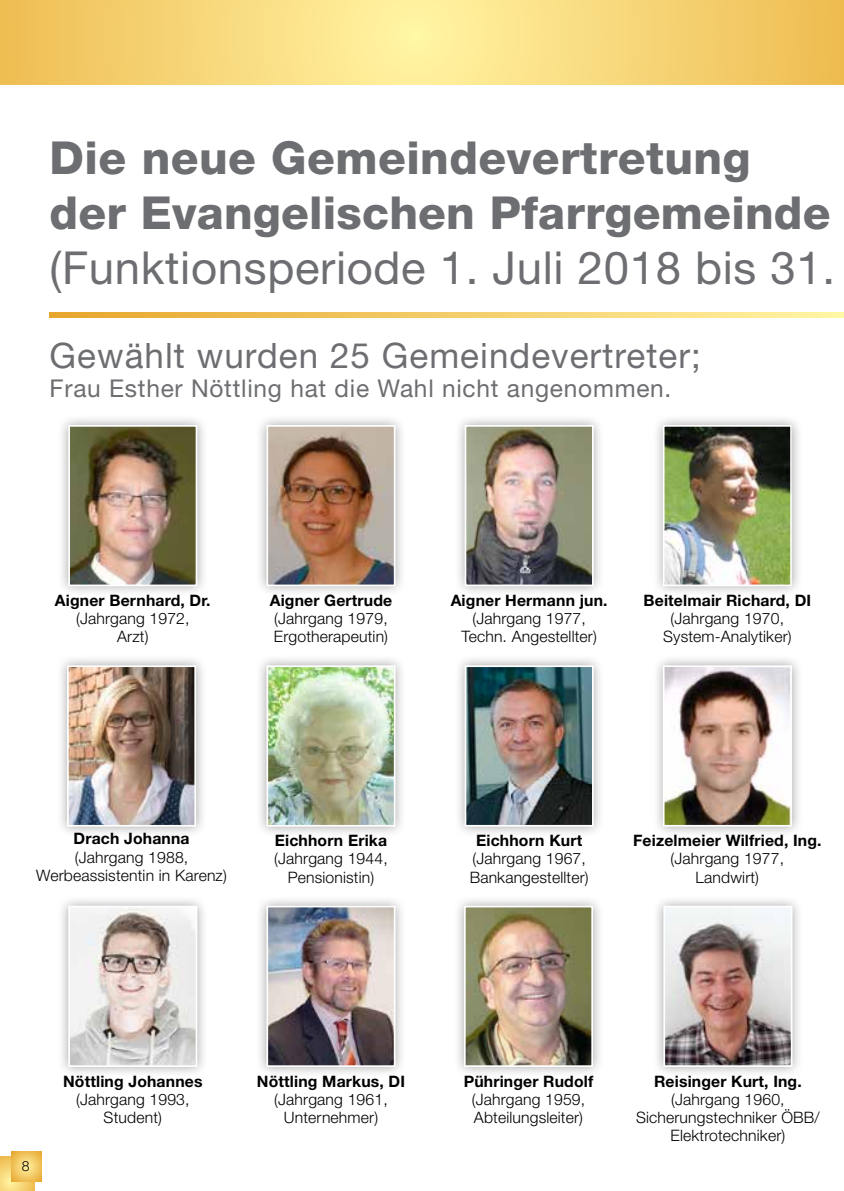
<style>
.page{position:relative;width:844px;height:1191px;background:#fff}
.page>*{position:absolute;margin:0;border:0;box-sizing:border-box;transform-origin:0 0}
.t1{font:800 45.5px/54.6px "Helvetica Neue";letter-spacing:.005em;color:#6d6e71}
.t2{font:45.5px "Helvetica Neue";letter-spacing:.015em;color:#6d6e71}
.t3{font:35px "Helvetica Neue";letter-spacing:.03em;color:#6d6e71}
.t4{font:24.5px "Helvetica Neue";letter-spacing:.03em;color:#6d6e71}
.t5{font:300 15.75px/18.2px "Helvetica Neue";letter-spacing:.01em;color:#000;text-align:center}
.t6{font:700 15.75px "Helvetica Neue";letter-spacing:.01em;color:#000}
.t7{font:300 14px "Helvetica Neue";color:#000}
</style>
<div class="page">
<svg style="left:0;top:1156px;width:35px;height:35px"></svg>
<svg style="left:11px;top:1151px;width:30px;height:30px"></svg>
<svg style="left:0;top:0;width:843px;height:84px;background:#f7d77a"></svg>
<svg style="left:50px;top:313px;width:793px;height:4px;background:#f3cc69"></svg>
<div style="left:57px;top:413px;width:152px;height:184px;background:#000;opacity:.35"></div>
<img style="left:71px;top:428px;width:123px;height:155px">
<div style="left:68px;top:425px;width:129px;height:161px;border:2px solid #fff"></div>
<div style="left:56px;top:654px;width:151px;height:184px;background:#000;opacity:.35"></div>
<img style="left:70px;top:668px;width:123px;height:155px">
<div style="left:67px;top:665px;width:129px;height:161px;border:2px solid #fff"></div>
<div style="left:453px;top:413px;width:152px;height:184px;background:#000;opacity:.35"></div>
<img style="left:467px;top:428px;width:123px;height:155px">
<div style="left:464px;top:425px;width:129px;height:161px;border:2px solid #fff"></div>
<div style="left:651px;top:413px;width:152px;height:184px;background:#000;opacity:.35"></div>
<img style="left:665px;top:428px;width:123px;height:155px">
<div style="left:662px;top:425px;width:129px;height:161px;border:2px solid #fff"></div>
<div style="left:453px;top:654px;width:152px;height:184px;background:#000;opacity:.35"></div>
<img style="left:467px;top:668px;width:123px;height:155px">
<div style="left:464px;top:665px;width:129px;height:161px;border:2px solid #fff"></div>
<div style="left:651px;top:654px;width:152px;height:184px;background:#000;opacity:.35"></div>
<img style="left:665px;top:668px;width:123px;height:155px">
<div style="left:662px;top:665px;width:129px;height:161px;border:2px solid #fff"></div>
<div style="left:255px;top:413px;width:152px;height:184px;background:#000;opacity:.35"></div>
<img style="left:269px;top:428px;width:123px;height:155px">
<div style="left:266px;top:425px;width:129px;height:161px;border:2px solid #fff"></div>
<div style="left:255px;top:654px;width:152px;height:184px;background:#000;opacity:.35"></div>
<img style="left:269px;top:668px;width:123px;height:155px">
<div style="left:266px;top:665px;width:129px;height:161px;border:2px solid #fff"></div>
<div style="left:57px;top:894px;width:152px;height:184px;background:#000;opacity:.35"></div>
<img style="left:71px;top:908px;width:123px;height:156px">
<div style="left:68px;top:905px;width:129px;height:162px;border:2px solid #fff"></div>
<div style="left:452px;top:894px;width:152px;height:184px;background:#000;opacity:.35"></div>
<img style="left:467px;top:908px;width:123px;height:156px">
<div style="left:464px;top:905px;width:129px;height:162px;border:2px solid #fff"></div>
<div style="left:651px;top:894px;width:152px;height:184px;background:#000;opacity:.35"></div>
<img style="left:666px;top:908px;width:123px;height:156px">
<div style="left:663px;top:905px;width:129px;height:162px;border:2px solid #fff"></div>
<div style="left:255px;top:894px;width:152px;height:184px;background:#000;opacity:.35"></div>
<img style="left:269px;top:908px;width:123px;height:156px">
<div style="left:266px;top:905px;width:129px;height:162px;border:2px solid #fff"></div>
<h1 class="t1" style="left:50px;top:131px;width:782px">Die neue Gemeindevertretung der Evangelischen Pfarrgemeinde</h1>
<h1 class="t2" style="left:50px;top:240px;width:786px">(Funktionsperiode 1. Juli 2018 bis 31.</h1>
<h2 class="t3" style="left:50px;top:334px;width:652px">Gewählt wurden 25 Gemeindevertreter;</h2>
<h3 class="t4" style="left:50px;top:374px;width:623px">Frau Esther Nöttling hat die Wahl nicht angenommen.</h3>
<p class="t6" style="left:55px;top:590px;width:157px">Aigner Bernhard, Dr.</p>
<p class="t5" style="left:76px;top:609px;width:115px">(Jahrgang 1972,<br>Arzt)</p>
<p class="t6" style="left:270px;top:590px;width:124px">Aigner Gertrude</p>
<p class="t5" style="left:274px;top:609px;width:116px;text-align:left">(Jahrgang 1979,<br>Ergotherapeutin)</p>
<p class="t6" style="left:450px;top:590px;width:158px">Aigner Hermann jun.</p>
<p class="t5" style="left:461px;top:609px;width:137px">(Jahrgang 1977,<br>Techn. Angestellter)</p>
<p class="t6" style="left:643px;top:590px;width:169px">Beitelmair Richard, DI</p>
<p class="t5" style="left:663px;top:609px;width:130px">(Jahrgang 1970,<br>System-Analytiker)</p>
<p class="t6" style="left:73px;top:829px;width:117px">Drach Johanna</p>
<p class="t5" style="left:36px;top:847px;width:192px">(Jahrgang 1988,<br>Werbeassistentin in Karenz)</p>
<p class="t6" style="left:275px;top:831px;width:114px">Eichhorn Erika</p>
<p class="t5" style="left:274px;top:849px;width:115px">(Jahrgang 1944,<br>Pensionistin)</p>
<p class="t6" style="left:476px;top:831px;width:108px">Eichhorn Kurt</p>
<p class="t5" style="left:469px;top:849px;width:120px;text-align:left">(Jahrgang 1967,<br>Bankangestellter)</p>
<p class="t6" style="left:633px;top:831px;width:190px">Feizelmeier Wilfried, Ing.</p>
<p class="t5" style="left:670px;top:849px;width:115px">(Jahrgang 1977,<br>Landwirt)</p>
<p class="t7" style="left:22px;top:1157px;width:9px">8</p>
<p class="t6" style="left:63px;top:1071px;width:141px">Nöttling Johannes</p>
<p class="t5" style="left:76px;top:1089px;width:115px">(Jahrgang 1993,<br>Student)</p>
<p class="t6" style="left:257px;top:1071px;width:150px">Nöttling Markus, DI</p>
<p class="t5" style="left:274px;top:1089px;width:115px">(Jahrgang 1961,<br>Unternehmer)</p>
<p class="t6" style="left:463px;top:1071px;width:131px">Pühringer Rudolf</p>
<p class="t5" style="left:471px;top:1089px;width:115px;text-align:left">(Jahrgang 1959,<br>Abteilungsleiter)</p>
<p class="t6" style="left:654px;top:1071px;width:149px">Reisinger Kurt, Ing.</p>
<p class="t5" style="left:636px;top:1089px;width:185px">(Jahrgang 1960,<br>Sicherungstechniker ÖBB/<br>Elektrotechniker)</p>
</div>
